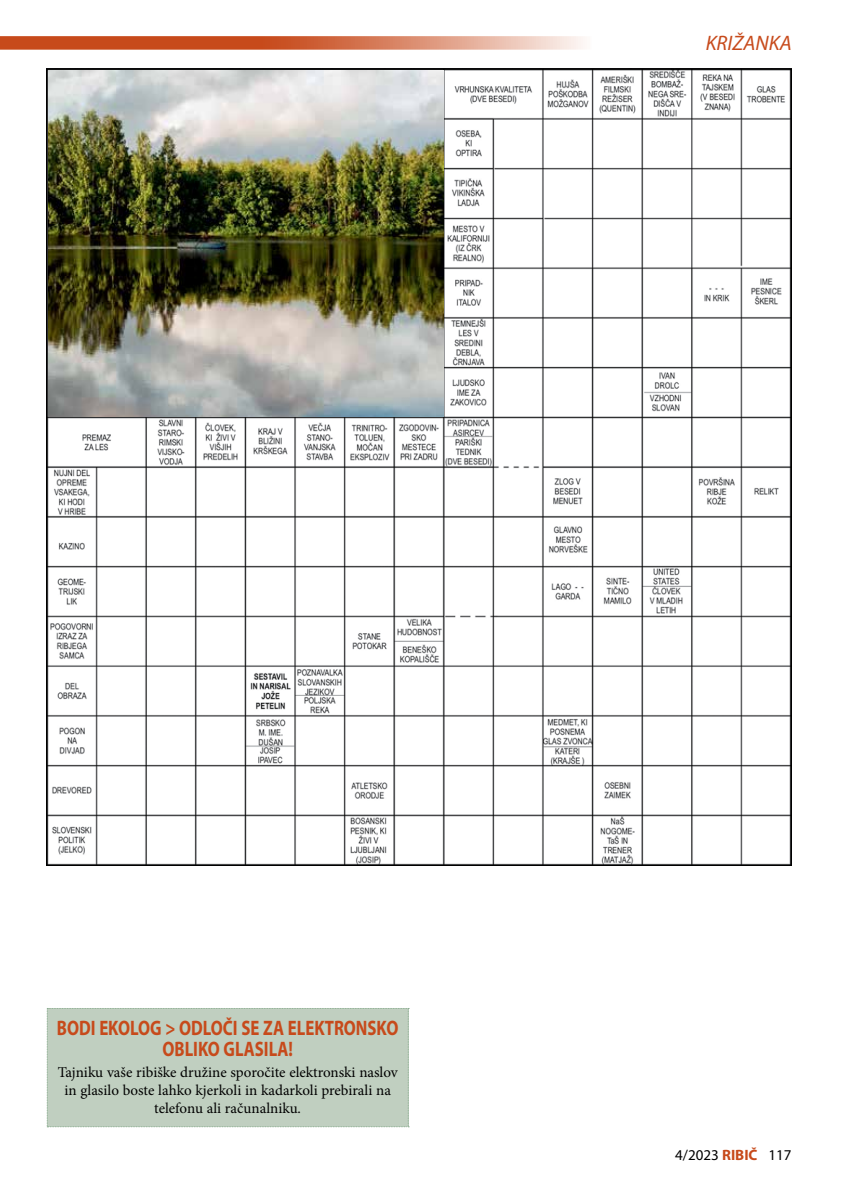
<style>
.page{position:relative;width:864px;height:1191px;background:#fff}
.page>*{position:absolute;margin:0;border:0;box-sizing:border-box;transform-origin:0 0}
.t1{font:700 21px/21px "Myriad Pro";color:#c74a1b;text-align:center;scale:.8 1}
.t2{font:italic 21px "Myriad Pro";color:#c74a1b}
.t3{font:15px/18px "Minion Pro";color:#000;text-align:center}
.t4{font:15px "Myriad Pro";color:#000}
.s1{font-weight:700;color:#c74a1b}
</style>
<div class="page">
<svg style="left:0;top:36px;width:583px;height:14px;background:#d57956"></svg>
<img style="left:47px;top:68px;width:744px;height:797px">
<img style="left:49px;top:70px;width:394px;height:346px">
<div style="left:47px;top:1008px;width:362px;height:119px;background:#c0cfc0"></div>
<h1 class="t2" style="left:705px;top:30px;width:87px">KRIŽANKA</h1>
<h1 class="t1" style="left:57px;top:1016px;width:428px">BODI EKOLOG &gt; ODLOČI SE ZA ELEKTRONSKO<br>OBLIKO GLASILA!</h1>
<p class="t3" style="left:58px;top:1063px;width:341px">Tajniku vaše ribiške družine sporočite elektronski naslov in glasilo boste lahko kjerkoli in kadarkoli prebirali na telefonu ali računalniku.</p>
<p class="t4" style="left:675px;top:1145px;width:118px">4/2023 <span class="s1">RIBIČ</span> 117</p>
</div>
